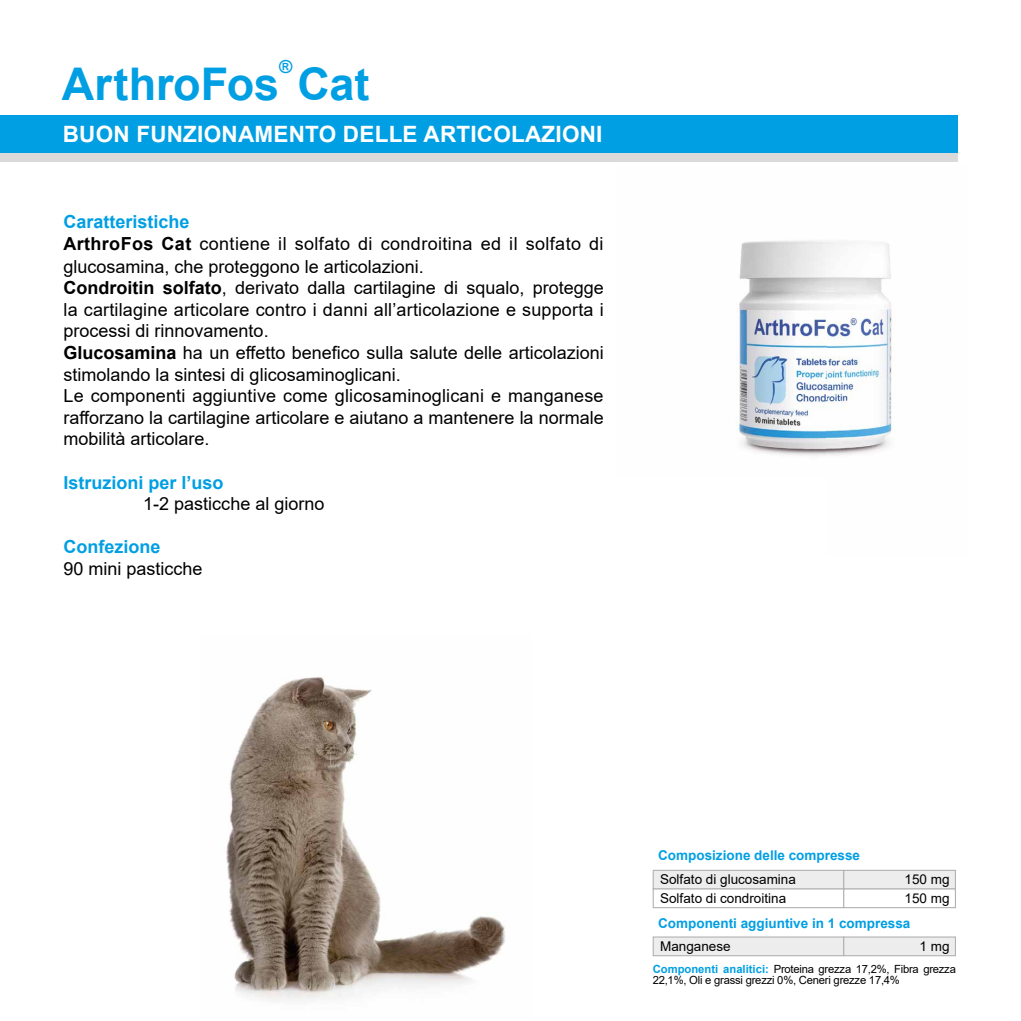
<style>
.page{position:relative;width:1021px;height:1021px;background:#fff}
.page>*{position:absolute;margin:0;border:0;box-sizing:border-box;transform-origin:0 0}
.t1{font:700 45px "Arial";color:#009fe3}
.t2{font:700 22.5px "Arial";letter-spacing:.01em;color:#fff}
.t3{font:18px/21.8px "Arial";color:#000}
.t4{font:700 18px "Arial";color:#009fe3}
.t5{font:13.5px/18.4px "Arial";color:#000}
.t6{font:700 13.5px "Arial";color:#009fe3}
.t7{font:11.25px/11.2px "Arial";letter-spacing:-.02em;color:#000}
.s1{font-weight:700;color:#009fe3}
.s2{font-weight:700}
</style>
<div class="page">
<img style="left:736px;top:240px;width:157px;height:216px">
<img style="left:226px;top:677px;width:280px;height:323px">
<div style="left:0;top:118px;width:957px;height:44px;background:#dadada"></div>
<div style="left:0;top:115px;width:957px;height:38px;background:#009fe3"></div>
<div style="left:652px;top:869px;width:192px;height:20px;background:#ededed;border:1px solid #b3b2b2"></div>
<div style="left:843px;top:869px;width:113px;height:20px;background:#ededed;border:1px solid #b3b2b2"></div>
<div style="left:652px;top:888px;width:192px;height:20px;background:#fff;border:1px solid #b3b2b2"></div>
<div style="left:843px;top:888px;width:113px;height:20px;background:#fff;border:1px solid #b3b2b2"></div>
<div style="left:652px;top:936px;width:192px;height:20px;background:#ededed;border:1px solid #b3b2b2"></div>
<div style="left:843px;top:936px;width:113px;height:20px;background:#ededed;border:1px solid #b3b2b2"></div>
<hr style="left:1020px;top:119px;width:1px;height:43px;background:#dadada">
<p class="t4" style="left:279px;top:54px;width:15px">®</p>
<h1 class="t1" style="left:62px;top:53px;width:309px">ArthroFos Cat</h1>
<p class="t2" style="left:63px;top:118px;width:541px">BUON FUNZIONAMENTO DELLE ARTICOLAZIONI</p>
<p class="t3" style="left:63px;top:210px;width:541px"><span class="s1">Caratteristiche<br></span><span class="s2">ArthroFos Cat</span> contiene il solfato di condroitina ed il solfato di glucosamina, che proteggono le articolazioni.<br><span class="s2">Condroitin solfato</span>, derivato dalla cartilagine di squalo, protegge la cartilagine articolare contro i danni all’articolazione e supporta i processi di rinnovamento.<br><span class="s2">Glucosamina</span> ha un effetto benefico sulla salute delle articolazioni stimolando la sintesi di glicosaminoglicani.<br>Le componenti aggiuntive come glicosaminoglicani e manganese rafforzano la cartilagine articolare e aiutano a mantenere la normale mobilità articolare.</p>
<p class="t4" style="left:63px;top:469px;width:162px">Istruzioni per l’uso</p>
<p class="t3" style="left:143px;top:493px;width:183px">1-2 pasticche al giorno</p>
<p class="t4" style="left:63px;top:534px;width:99px">Confezione</p>
<p class="t3" style="left:63px;top:557px;width:141px">90 mini pasticche</p>
<p class="t6" style="left:658px;top:846px;width:203px">Composizione delle compresse</p>
<p class="t5" style="left:660px;top:870px;width:137px">Solfato di glucosamina<br>Solfato di condroitina</p>
<p class="t5" style="left:904px;top:870px;width:47px">150 mg<br>150 mg</p>
<p class="t6" style="left:658px;top:913px;width:254px">Componenti aggiuntive in 1 compressa</p>
<p class="t5" style="left:660px;top:937px;width:72px">Manganese</p>
<p class="t5" style="left:919px;top:937px;width:32px">1 mg</p>
<p class="t7" style="left:652px;top:963px;width:305px"><span class="s1">Componenti analitici:</span> Proteina grezza 17,2%, Fibra grezza<br>22,1%, Oli e grassi grezzi 0%, Ceneri grezze 17,4%</p>
</div>
